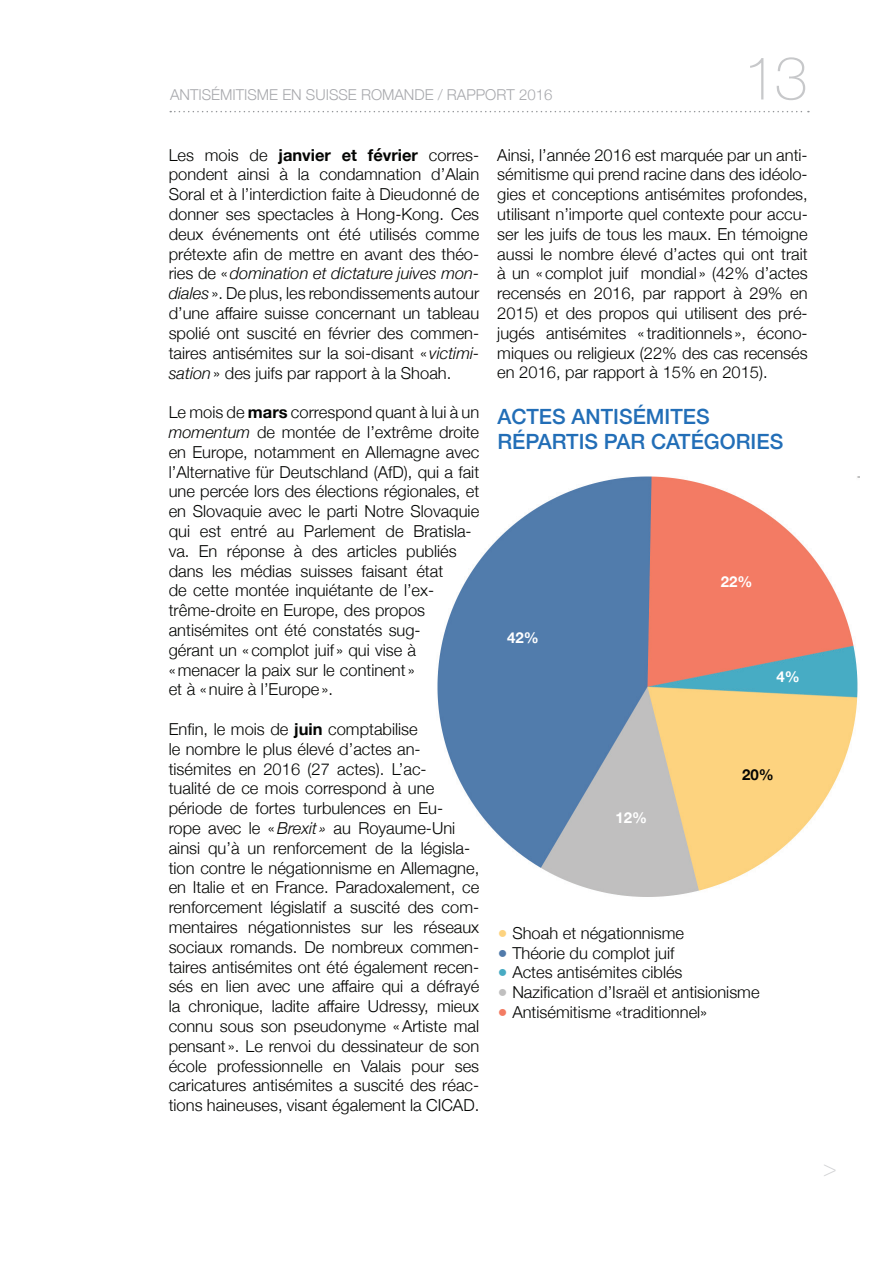
<style>
.page{position:relative;width:893px;height:1263px;background:#fff}
.page>*{position:absolute;margin:0;border:0;box-sizing:border-box;transform-origin:0 0}
.t1{font:100 60px "Helvetica Neue";color:#c7c8ca}
.t2{font:100 22.5px "Helvetica Neue";color:#d1d2d4}
.t3{font:500 21px/25.5px "Helvetica Neue";color:#226eb7}
.t4{font:300 16.5px/19.8px "Helvetica Neue";color:#040503;text-align:justify}
.t5{font:300 15px "Helvetica Neue";color:#a8a9ad}
.t6{font:700 15px "Helvetica Neue";color:#fff}
.t7{font:700 15px "Helvetica Neue";color:#040503}
.s1{font-weight:700}
.s2{font-style:italic}
.s3{color:#fdd37f}
.s4{color:#517bab}
.s5{color:#48abc3}
.s6{color:#c0bfbf}
.s7{color:#f37c63}
</style>
<div class="page">
<svg style="left:170px;top:111px;width:639px;height:1px"></svg>
<img style="left:437px;top:476px;width:422px;height:421px">
<p class="t5" style="left:170px;top:82px;width:326px">antisémitisme en Suisse romande / RAPPORT</p>
<p class="t5" style="left:519px;top:82px;width:35px">2016</p>
<h1 class="t1" style="left:744px;top:33px;width:66px">13</h1>
<p class="t4" style="left:169px;top:144px;width:312px">Les mois de <span class="s1">janvier et février</span> corres&shy;pondent ainsi à la condamnation d’Alain Soral et à l’interdiction faite à Dieudonné de donner ses spectacles à Hong-Kong. Ces deux événements ont été utilisés comme prétexte afin de mettre en avant des théo&shy;ries de «<span class="s2">domination et dictature juives mon&shy;diales</span> ». De plus, les rebondissements autour d’une affaire suisse concernant un tableau spolié ont suscité en février des commen&shy;taires antisémites sur la soi-disant « <span class="s2">victimi&shy;sation</span>» des juifs par rapport à la Shoah.</p>
<p class="t4" style="left:169px;top:401px;width:312px;text-align:left">Le mois de <span class="s1">mars</span> correspond quant à lui à un <span class="s2">momentum</span> de montée de l’extrême droite en Europe, notamment en Allemagne avec l’Alternative für Deutschland (AfD), qui a fait une percée lors des élections régionales, et en Slovaquie avec le parti Notre Slovaquie qui est entré au Parlement de Bratisla&shy;va. En réponse à des articles publiés dans les médias suisses faisant état<br>de cette montée inquiétante de l’ex&shy;trême-droite en Europe, des propos antisémites ont été constatés sug-<br>gérant un «complot juif » qui vise à «menacer la paix sur le continent »<br>et à «nuire à l’Europe».</p>
<p class="t4" style="left:169px;top:718px;width:312px;text-align:left">Enfin, le mois de <span class="s1">juin</span> comptabilise<br>le nombre le plus élevé d’actes an&shy;tisémites en 2016 (27 actes). L’ac-<br>tualité de ce mois correspond à une période de fortes turbulences en Eu&shy;rope avec le «<span class="s2">Brexit »</span> au Royaume-Uni ainsi qu’à un renforcement de la législa&shy;tion contre le négationnisme en Allemagne, en Italie et en France. Paradoxalement, ce renforcement législatif a suscité des com&shy;mentaires négationnistes sur les réseaux sociaux romands. De nombreux commen&shy;taires antisémites ont été également recen&shy;sés en lien avec une affaire qui a défrayé la chronique, ladite affaire Udressy, mieux connu sous son pseudonyme «Artiste mal pensant ». Le renvoi du dessinateur de son école professionnelle en Valais pour ses caricatures antisémites a suscité des réac&shy;tions haineuses, visant également la CICAD.</p>
<p class="t4" style="left:497px;top:144px;width:312px">Ainsi, l’année 2016 est marquée par un anti&shy;sémitisme qui prend racine dans des idéolo&shy;gies et conceptions antisémites profondes, utilisant n’importe quel contexte pour accu&shy;ser les juifs de tous les maux. En témoigne aussi le nombre élevé d’actes qui ont trait à un «complot juif mondial » (42% d’actes recensés en 2016, par rapport à 29% en 2015) et des propos qui utilisent des pré&shy;jugés antisémites « traditionnels », écono&shy;miques ou religieux (22% des cas recensés en 2016, par rapport à 15% en 2015).</p>
<p class="t3" style="left:497px;top:402px;width:287px">ACTES ANTISÉMITES<br>RÉPARTIS PAR CATÉGORIES</p>
<p class="t6" style="left:507px;top:626px;width:33px">42%</p>
<p class="t6" style="left:615px;top:805px;width:33px">12%</p>
<p class="t6" style="left:721px;top:569px;width:33px">22%</p>
<p class="t6" style="left:777px;top:664px;width:25px">4%</p>
<p class="t7" style="left:742px;top:763px;width:33px">20%</p>
<p class="t4" style="left:497px;top:922px;width:188px"><span class="s3">●</span> Shoah et négationnisme</p>
<p class="t4" style="left:497px;top:941px;width:179px"><span class="s4">●</span> Théorie du complot juif</p>
<p class="t4" style="left:497px;top:961px;width:187px"><span class="s5">●</span> Actes antisémites ciblés</p>
<p class="t4" style="left:497px;top:981px;width:264px"><span class="s6">●</span> Nazification d’Israël et antisionisme</p>
<p class="t4" style="left:497px;top:1001px;width:211px"><span class="s7">●</span> Antisémitisme «traditionnel»</p>
<h2 class="t2" style="left:823px;top:1151px;width:15px">&gt;</h2>
</div>
